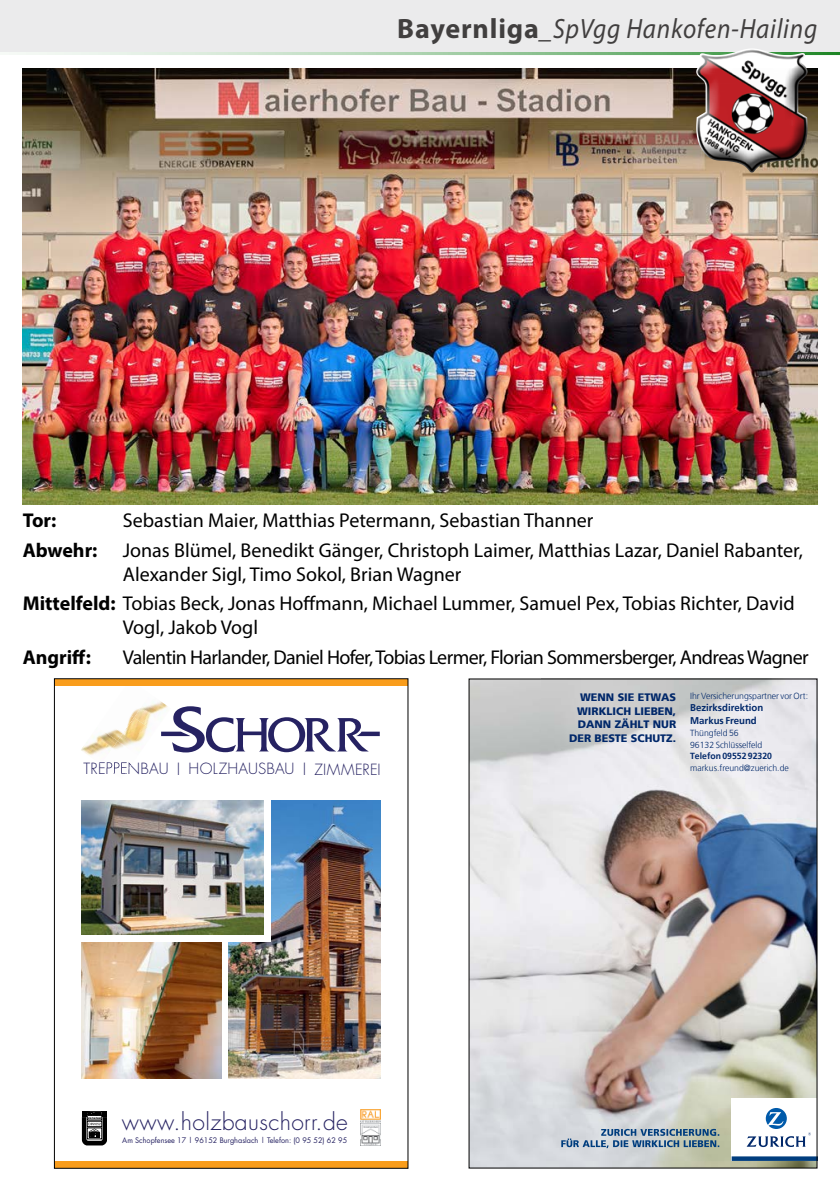
<style>
.page{position:relative;width:840px;height:1191px;background:#fff}
.page>*{position:absolute;margin:0;border:0;box-sizing:border-box;transform-origin:0 0}
.t1{font:italic 28px "Myriad Pro";letter-spacing:.03em;color:#413f3f;scale:.9 1}
.t2{font:300 23px "Futura";letter-spacing:.015em;color:#262262}
.t3{font:20px/24px "Myriad Pro";color:#000}
.t4{font:20px "Myriad Pro";letter-spacing:-.03em;color:#000}
.t5{font:700 20px "Myriad Pro";color:#000}
.t6{font:300 15px "Futura";letter-spacing:.01em;color:#262262}
.t7{font:900 10.8px/13.8px "Frutiger";color:#01286a;text-align:right}
.t8{font:700 9.8px/12.8px "Frutiger";color:#01286a}
.t9{font:300 8.8px/11.8px "Frutiger";color:#01286a}
.t10{font:700 8.8px "Frutiger";color:#01286a}
.t11{font:7.4px "Futura";color:#262262}
.s1{font-weight:700;font-style:normal}
.s2{font-weight:700}
</style>
<div class="page">
<svg style="left:1px;top:51px;width:838px;height:4px;background:#c1dbc3"></svg>
<div style="left:0;top:0;width:839px;height:51px;background:#ebebec"></div>
<img style="left:470px;top:680px;width:344px;height:486px">
<svg style="left:561px;top:1128px;width:157px;height:20px;background:#8fa4b4"></svg>
<div style="left:731px;top:1098px;width:85px;height:62px;background:#fff"></div>
<svg style="left:746px;top:1108px;width:64px;height:39px"></svg>
<svg style="left:731px;top:1156px;width:83px;height:4px"></svg>
<svg style="left:541px;top:679px;width:277px;height:121px;background:#dbdbdd"></svg>
<svg style="left:82px;top:1111px;width:25px;height:34px"></svg>
<img style="left:360px;top:1109px;width:20px;height:36px">
<img style="left:81px;top:735px;width:22px;height:20px">
<img style="left:97px;top:729px;width:20px;height:12px">
<img style="left:113px;top:685px;width:37px;height:32px">
<img style="left:103px;top:741px;width:14px;height:11px">
<img style="left:117px;top:717px;width:29px;height:33px">
<img style="left:134px;top:694px;width:33px;height:38px">
<img style="left:99px;top:762px;width:32px;height:12px">
<svg style="left:161px;top:706px;width:218px;height:46px"></svg>
<img style="left:229px;top:800px;width:151px;height:278px">
<img style="left:82px;top:942px;width:140px;height:136px">
<div style="left:54px;top:1161px;width:354px;height:7px;background:#f99d1c"></div>
<svg style="left:54px;top:678px;width:354px;height:7px;background:#d4891f"></svg>
<svg style="left:82px;top:800px;width:189px;height:141px"></svg>
<img style="left:82px;top:800px;width:181px;height:134px">
<img style="left:23px;top:68px;width:793px;height:437px">
<div style="left:686px;top:45px;width:133px;height:132px;background:#000;opacity:.75"></div>
<h1 class="t1" style="left:397px;top:11px;width:468px"><span class="s1">Bayernliga</span>_SpVgg Hankofen-Hailing</h1>
<p class="t5" style="left:23px;top:507px;width:35px">Tor:</p>
<p class="t3" style="left:123px;top:508px;width:472px">Sebastian Maier, Matthias Petermann, Sebastian Thanner</p>
<p class="t5" style="left:23px;top:537px;width:76px">Abwehr:</p>
<p class="t3" style="left:123px;top:538px;width:681px">Jonas Blümel, Benedikt Gänger, Christoph Laimer, Matthias Lazar, Daniel Rabanter,<br>Alexander Sigl, Timo Sokol, Brian Wagner</p>
<p class="t3" style="left:123px;top:591px;width:673px;text-indent:-100px"><span class="s2">Mittelfeld:</span> Tobias Beck, Jonas Hoffmann, Michael Lummer, Samuel Pex, Tobias Richter, David<br>Vogl, Jakob Vogl</p>
<p class="t5" style="left:23px;top:644px;width:70px">Angriff:</p>
<p class="t4" style="left:123px;top:645px;width:687px">Valentin Harlander, Daniel Hofer, Tobias Lermer, Florian Sommersberger, Andreas Wagner</p>
<p class="t6" style="left:83px;top:758px;width:298px">TREPPENBAU | HOLZHAUSBAU | ZIMMEREI</p>
<p class="t2" style="left:122px;top:1106px;width:227px">www.holzbauschorr.de</p>
<p class="t11" style="left:122px;top:1135px;width:226px">Am Schopfensee 17 | 96152 Burghaslach | Telefon: (0 95 52) 62 95</p>
<p class="t7" style="left:568px;top:690px;width:109px">WENN SIE ETWAS<br>WIRKLICH LIEBEN,<br>DANN ZÄHLT NUR<br>DER BESTE SCHUTZ.</p>
<p class="t9" style="left:689px;top:690px;width:119px">Ihr Versicherungspartner vor Ort:</p>
<p class="t8" style="left:689px;top:701px;width:75px">Bezirksdirektion<br>Markus Freund</p>
<p class="t9" style="left:689px;top:727px;width:74px">Thüngfeld 56<br>96132 Schlüsselfeld</p>
<p class="t10" style="left:689px;top:751px;width:83px">Telefon 09552 92320</p>
<p class="t9" style="left:689px;top:762px;width:100px">markus.freund@zuerich.de</p>
</div>
